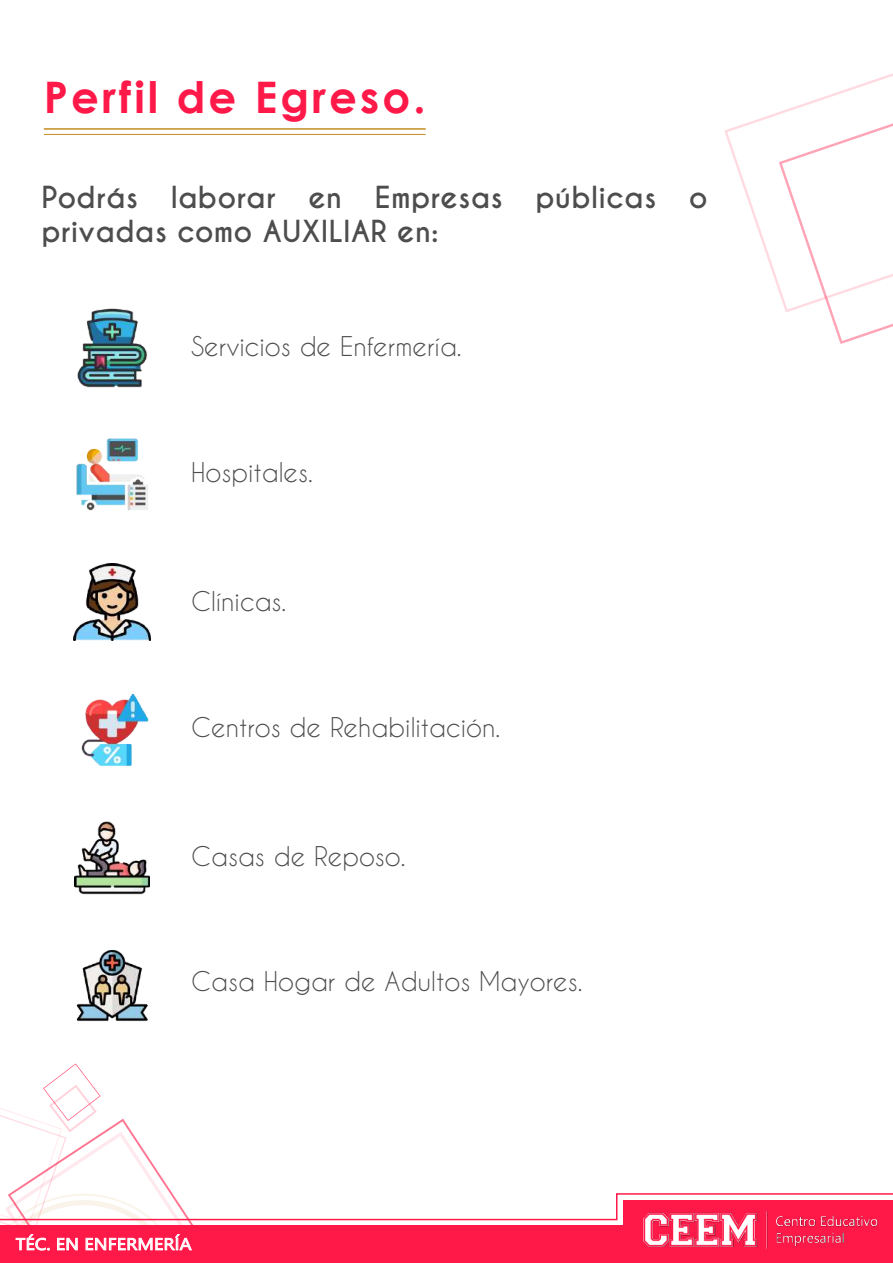
<style>
.page{position:relative;width:893px;height:1263px;background:#fff}
.page>*{position:absolute;margin:0;border:0;box-sizing:border-box;transform-origin:0 0}
.t1{font:700 43.5px "Century Gothic";letter-spacing:.07em;color:#ff1949}
.t2{font:700 28.5px/34.2px "Caviar Dreams";letter-spacing:.01em;color:#4d4d4d}
.t3{font:25.5px "Caviar Dreams";color:#4d4d4d}
.t4{font:16.5px "Segoe UI Historic";letter-spacing:.01em;color:#fff;scale:1.11 1}
</style>
<div class="page">
<svg style="left:724px;top:73px;width:169px;height:271px"></svg>
<hr style="left:44px;top:128px;width:382px;height:2px;background:#c48e22">
<hr style="left:44px;top:134px;width:382px;height:1px;background:#c48e22">
<svg style="left:0;top:1063px;width:893px;height:200px"></svg>
<img style="left:77px;top:308px;width:71px;height:79px">
<img style="left:76px;top:438px;width:72px;height:73px">
<img style="left:74px;top:564px;width:76px;height:76px">
<img style="left:81px;top:693px;width:68px;height:73px">
<img style="left:75px;top:821px;width:74px;height:73px">
<img style="left:76px;top:949px;width:72px;height:73px">
<h1 class="t1" style="left:44px;top:64px;width:383px">Perfil de Egreso.</h1>
<p class="t2" style="left:41px;top:181px;width:667px">Podrás laborar en Empresas públicas o privadas como AUXILIAR en:</p>
<p class="t3" style="left:191px;top:331px;width:272px">Servicios de Enfermería.</p>
<p class="t3" style="left:191px;top:457px;width:123px">Hospitales.</p>
<p class="t3" style="left:191px;top:586px;width:97px">Clínicas.</p>
<p class="t3" style="left:191px;top:712px;width:310px">Centros de Rehabilitación.</p>
<p class="t3" style="left:191px;top:841px;width:216px">Casas de Reposo.</p>
<p class="t3" style="left:191px;top:965px;width:393px">Casa Hogar de Adultos Mayores.</p>
<p class="t4" style="left:16px;top:1234px;width:160px">TÉC. EN ENFERMERÍA</p>
</div>
